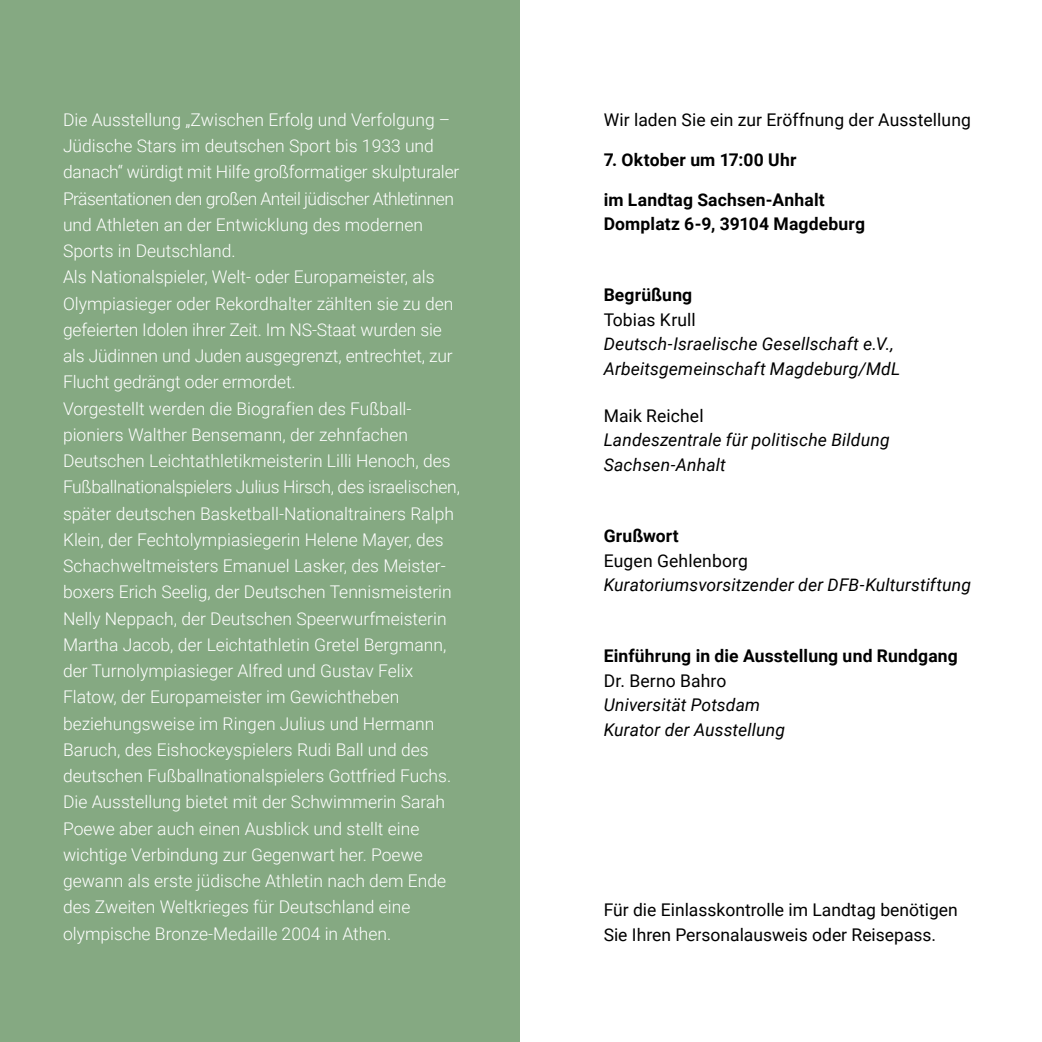
<style>
.page{position:relative;width:1042px;height:1042px;background:#fff}
.page>*{position:absolute;margin:0;border:0;box-sizing:border-box;transform-origin:0 0}
.t1{font:300 17.5px/26.2px "Roboto";color:#fff}
.t2{font:italic 17.5px/24.5px "Roboto";letter-spacing:.01em;color:#000}
.t3{font:17.5px/24.5px "Roboto";color:#000}
.t4{font:700 17.5px/24.5px "Roboto";letter-spacing:.01em;color:#000}
</style>
<div class="page">
<div style="left:0;top:0;width:520px;height:1042px;background:#85a982"></div>
<p class="t1" style="left:63px;top:106px;width:398px">Die Ausstellung „Zwischen Erfolg und Verfolgung – Jüdische Stars im deutschen Sport bis 1933 und danach“ würdigt mit Hilfe großformatiger skulpturaler Präsentationen den großen Anteil jüdischer Athletinnen und Athleten an der Entwicklung des modernen Sports in Deutschland.<br>Als Nationalspieler, Welt- oder Europameister, als Olympiasieger oder Rekordhalter zählten sie zu den gefeierten Idolen ihrer Zeit. Im NS-Staat wurden sie als Jüdinnen und Juden ausgegrenzt, entrechtet, zur Flucht gedrängt oder ermordet.<br>Vorgestellt werden die Biografien des Fußball&shy;pioniers Walther Bensemann, der zehnfachen Deutschen Leichtathletikmeisterin Lilli Henoch, des Fußballnationalspielers Julius Hirsch, des israelischen, später deutschen Basketball-Nationaltrainers Ralph Klein, der Fechtolympiasiegerin Helene Mayer, des Schachweltmeisters Emanuel Lasker, des Meister&shy;boxers Erich Seelig, der Deutschen Tennismeisterin Nelly Neppach, der Deutschen Speerwurfmeisterin Martha Jacob, der Leichtathletin Gretel Bergmann, der Turnolympiasieger Alfred und Gustav Felix Flatow, der Europameister im Gewichtheben beziehungsweise im Ringen Julius und Hermann Baruch, des Eishockeyspielers Rudi Ball und des deutschen Fußballnationalspielers Gottfried Fuchs.<br>Die Ausstellung bietet mit der Schwimmerin Sarah Poewe aber auch einen Ausblick und stellt eine wichtige Verbindung zur Gegenwart her. Poewe gewann als erste jüdische Athletin nach dem Ende des Zweiten Weltkrieges für Deutschland eine olympische Bronze-Medaille 2004 in Athen.</p>
<p class="t3" style="left:604px;top:107px;width:369px">Wir laden Sie ein zur Eröffnung der Ausstellung</p>
<p class="t4" style="left:604px;top:146px;width:194px">7. Oktober um 17:00 Uhr</p>
<p class="t4" style="left:604px;top:186px;width:263px">im Landtag Sachsen-Anhalt<br>Domplatz 6-9, 39104 Magdeburg</p>
<p class="t4" style="left:604px;top:282px;width:90px">Begrüßung</p>
<p class="t3" style="left:604px;top:307px;width:94px">Tobias Krull</p>
<p class="t2" style="left:604px;top:331px;width:298px">Deutsch-Israelische Gesellschaft e.V.,<br>Arbeitsgemeinschaft Magdeburg/MdL</p>
<p class="t3" style="left:604px;top:403px;width:101px">Maik Reichel</p>
<p class="t2" style="left:604px;top:427px;width:287px">Landeszentrale für politische Bildung<br>Sachsen-Anhalt</p>
<p class="t4" style="left:604px;top:523px;width:77px">Grußwort</p>
<p class="t3" style="left:604px;top:547px;width:146px">Eugen Gehlenborg</p>
<p class="t2" style="left:604px;top:572px;width:369px">Kuratoriumsvorsitzender der DFB-Kulturstiftung</p>
<p class="t4" style="left:604px;top:643px;width:356px">Einführung in die Ausstellung und Rundgang</p>
<p class="t3" style="left:604px;top:668px;width:124px">Dr. Berno Bahro</p>
<p class="t2" style="left:604px;top:692px;width:183px">Universität Potsdam<br>Kurator der Ausstellung</p>
<p class="t3" style="left:604px;top:897px;width:356px">Für die Einlasskontrolle im Landtag benötigen<br>Sie Ihren Personalausweis oder Reisepass.</p>
</div>
